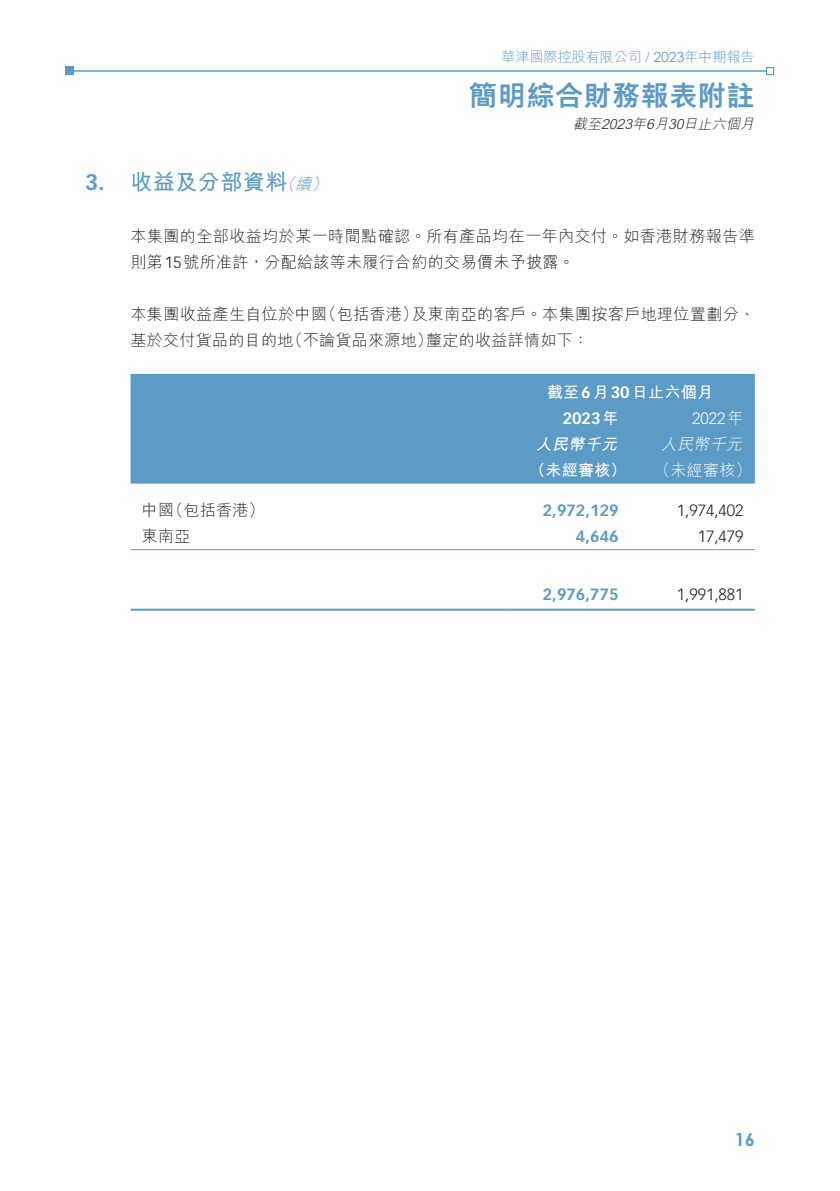
<style>
.page{position:relative;width:840px;height:1191px;background:#fff}
.page>*{position:absolute;margin:0;border:0;box-sizing:border-box;transform-origin:0 0}
.t1{font:800 28px "M Hei HK";letter-spacing:.02em;color:#5c9bc5}
.t2{font:700 22px "M Hei HK";letter-spacing:.02em;color:#5c9bc5}
.t3{font:700 22px "Vectora LT Std";color:#5c9bc5}
.t4{font:700 18px "Century Gothic";color:#5c9bc5}
.t5{font:300 16px/26px "M Hei HK";letter-spacing:.025em;color:#231f20}
.t6{font:300 16px "Vectora LT Std";color:#231f20}
.t7{font:700 16px "Vectora LT Std";color:#5c9bc5}
.t8{font:700 16px "M Hei HK";letter-spacing:.02em;color:#fff}
.t9{font:300 16px "M Hei HK";color:#fff}
.t10{font:300 16px "Vectora LT Std";color:#fff}
.t11{font:700 16px "Vectora LT Std";color:#fff}
.t12{font:italic 300 16px "M Hei HK";color:#fff}
.t13{font:italic 700 16px "M Hei HK";color:#fff}
.t14{font:italic 300 16px "M Hei HK";color:#5c9bc5}
.t15{font:300 14px "M Hei HK";color:#5c9bc5}
.t16{font:italic 300 14px "M Hei HK";color:#231f20}
.s1{font-family:"Century Gothic";font-weight:400}
.s2{font-family:"Vectora LT Std"}
.s3{font-family:"M Hei HK"}
</style>
<div class="page">
<svg style="left:766px;top:67px;width:7px;height:8px"></svg>
<hr style="left:71px;top:70px;width:695px;height:2px;background:#5c9bc5">
<div style="left:65px;top:67px;width:8px;height:8px;background:#5c9bc5"></div>
<div style="left:130px;top:374px;width:624px;height:109px;background:#5c9bc5"></div>
<hr style="left:130px;top:549px;width:375px;height:1px;background:#5c9bc5">
<hr style="left:505px;top:549px;width:124px;height:1px;background:#5c9bc5">
<hr style="left:629px;top:549px;width:125px;height:1px;background:#5c9bc5">
<hr style="left:130px;top:608px;width:375px;height:2px;background:#5c9bc5">
<hr style="left:505px;top:608px;width:124px;height:2px;background:#5c9bc5">
<hr style="left:629px;top:608px;width:125px;height:2px;background:#5c9bc5">
<h2 class="t3" style="left:85px;top:169px;width:21px">3.</h2>
<p class="t15" style="left:501px;top:50px;width:254px">華津國際控股有限公司 / <span class="s1">2023</span>年中期報告</p>
<h1 class="t1" style="left:469px;top:81px;width:287px">簡明綜合財務報表附註</h1>
<h2 class="t2" style="left:130px;top:166px;width:158px">收益及分部資料</h2>
<p class="t14" style="left:295px;top:176px;width:21px">續</p>
<p class="t14" style="left:279px;top:176px;width:21px">（</p>
<p class="t14" style="left:311px;top:176px;width:21px">(</p>
<p class="t16" style="left:683px;top:117px;width:74px">日止六個月</p>
<p class="t16" style="left:632px;top:117px;width:18px">年</p>
<p class="t16" style="left:572px;top:117px;width:32px">截至</p>
<p class="t16" style="left:646px;top:117px;width:26px">月6</p>
<p class="t16" style="left:600px;top:117px;width:36px">2023</p>
<p class="t16" style="left:667px;top:117px;width:20px">30</p>
<p class="t5" style="left:130px;top:223px;width:625px">本集團的全部收益均於某一時間點確認。所有產品均在一年內交付。如香港財務報告準則第<span class="s2">15</span>號所准許，分配給該等未履行合約的交易價未予披露。</p>
<p class="t5" style="left:411px;top:301px;width:345px">及東南亞的客戶。本集團按客戶地理位置劃分、</p>
<p class="t5" style="left:320px;top:301px;width:99px">（包括香港）</p>
<p class="t5" style="left:130px;top:301px;width:198px">本集團收益產生自位於中國</p>
<p class="t5" style="left:130px;top:327px;width:164px">基於交付貨品的目的地</p>
<p class="t5" style="left:287px;top:327px;width:147px">（不論貨品來源地）</p>
<p class="t5" style="left:426px;top:327px;width:164px">釐定的收益詳情如下：</p>
<p class="t8" style="left:546px;top:380px;width:168px">截至<span class="s2">6</span>月<span class="s2">30</span>日止六個月</p>
<p class="t10" style="left:691px;top:409px;width:53px">2022 <span class="s3">年</span></p>
<p class="t11" style="left:562px;top:408px;width:57px">2023<span class="s3">年</span></p>
<p class="t13" style="left:535px;top:432px;width:87px">人民幣千元</p>
<p class="t12" style="left:660px;top:436px;width:86px">人民幣千元</p>
<p class="t8" style="left:529px;top:458px;width:98px">（未經審核）</p>
<p class="t9" style="left:654px;top:462px;width:98px">（未經審核(</p>
<p class="t5" style="left:167px;top:497px;width:98px">（包括香港(</p>
<p class="t5" style="left:142px;top:497px;width:34px">中國</p>
<p class="t7" style="left:542px;top:501px;width:77px">2,972,129</p>
<p class="t6" style="left:676px;top:501px;width:68px">1,974,402</p>
<p class="t5" style="left:142px;top:523px;width:50px">東南亞</p>
<p class="t7" style="left:575px;top:527px;width:44px">4,646</p>
<p class="t6" style="left:697px;top:527px;width:47px">17,479</p>
<p class="t7" style="left:542px;top:585px;width:77px">2,976,775</p>
<p class="t6" style="left:676px;top:585px;width:68px">1,991,881</p>
<p class="t4" style="left:734px;top:1126px;width:22px">16</p>
</div>
